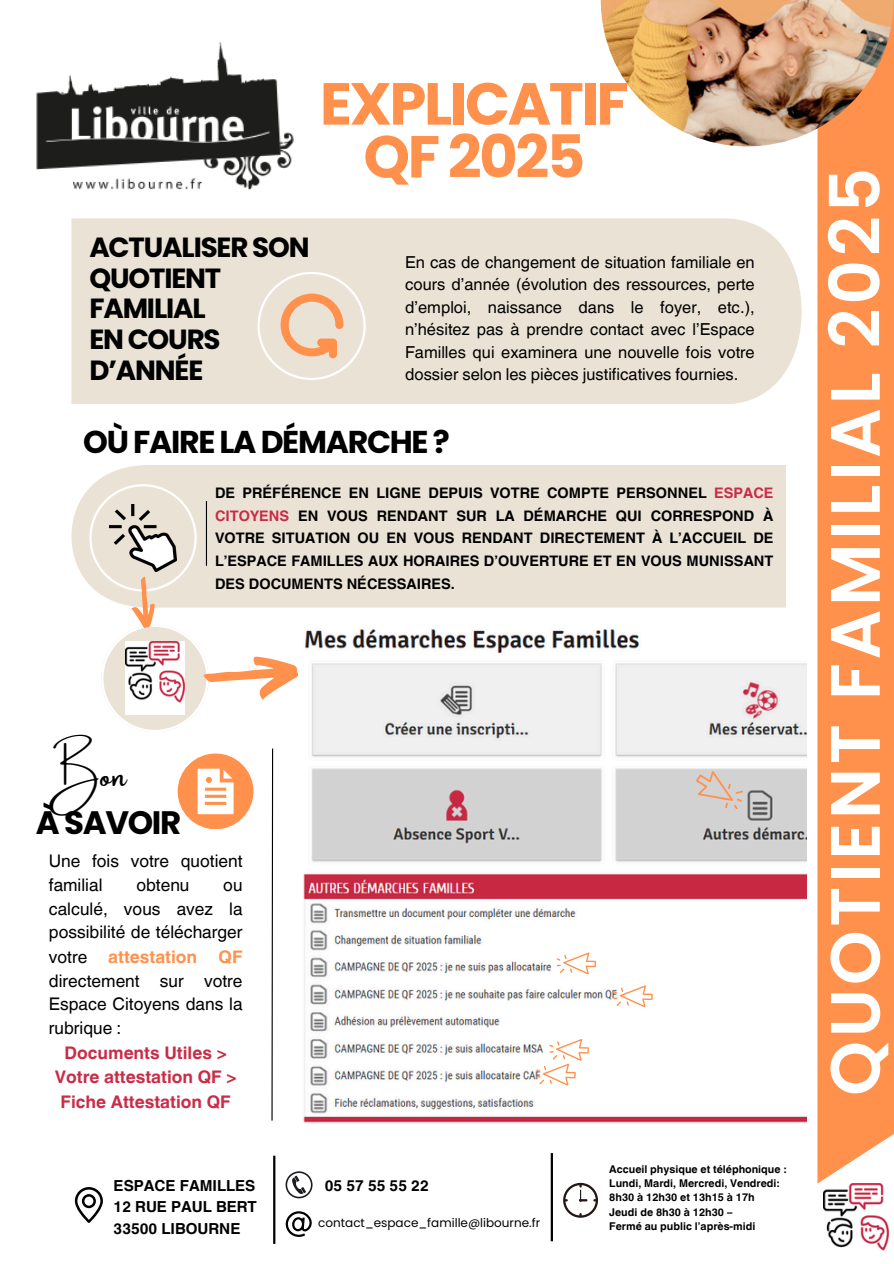
<style>
.page{position:relative;width:894px;height:1264px;background:#fff}
.page>*{position:absolute;margin:0;border:0;box-sizing:border-box;transform-origin:0 0}
.t1{font:600 69.6px "Poppins";letter-spacing:.055em;color:#fff}
.t2{font:700 59.25px/52.8px "Poppins";letter-spacing:-.04em;color:#ff914d;text-align:center}
.t3{font:33px "Amsterdam One";color:#000}
.t4{font:700 32.4px "Poppins";letter-spacing:-.04em;color:#000}
.t5{font:700 31.5px "Poppins";letter-spacing:-.04em;color:#000}
.t6{font:700 27.75px/30.6px "Poppins";letter-spacing:-.04em;color:#000}
.t7{font:17.4px/23.7px "Helvetica World";color:#000}
.t8{font:700 17.4px "Helvetica World";color:#ca2b46}
.t9{font:700 17.4px "Helvetica World";color:#ff914d}
.t10{font:16.5px/22.5px "Helvetica World";color:#000;text-align:justify}
.t11{font:700 15.15px/21.3px "Helvetica World";color:#000;text-align:justify}
.t12{font:700 14.55px/22.5px "Helvetica World";color:#000;text-align:justify}
.t13{font:12px "Poppins";color:#000}
.t14{font:700 10.65px "Helvetica World";color:#000}
.s1{color:#ca2b46}
.s2{font-weight:400;color:#000}
</style>
<div class="page">
<img style="left:823px;top:1183px;width:65px;height:68px">
<img style="left:36px;top:42px;width:258px;height:148px">
<div style="left:71px;top:218px;width:730px;height:186px;background:#ebe2d6"></div>
<div style="left:817px;top:0;width:76px;height:1183px;background:#ff914d"></div>
<img style="left:600px;top:0;width:293px;height:146px">
<div style="left:71px;top:465px;width:715px;height:142px;background:#ebe2d6"></div>
<svg style="left:257px;top:272px;width:108px;height:108px;background:#eed9c7"></svg>
<img style="left:303px;top:629px;width:503px;height:494px">
<hr style="left:273px;top:1155px;width:2px;height:88px;background:#000">
<hr style="left:550px;top:1153px;width:3px;height:88px;background:#000">
<svg style="left:563px;top:1182px;width:35px;height:35px"></svg>
<svg style="left:285px;top:1171px;width:27px;height:27px"></svg>
<svg style="left:285px;top:1211px;width:27px;height:25px"></svg>
<svg style="left:75px;top:1187px;width:28px;height:35px"></svg>
<svg style="left:692px;top:767px;width:51px;height:43px;background:#d8ccc4"></svg>
<svg style="left:535px;top:1030px;width:58px;height:62px"></svg>
<svg style="left:612px;top:977px;width:44px;height:37px"></svg>
<svg style="left:555px;top:944px;width:45px;height:37px"></svg>
<svg style="left:271px;top:748px;width:2px;height:373px"></svg>
<svg style="left:178px;top:753px;width:75px;height:76px"></svg>
<svg style="left:89px;top:484px;width:209px;height:247px"></svg>
<p class="t2" style="left:320px;top:77px;width:310px">EXPLICATIF<br>QF 2025</p>
<p class="t6" style="left:89px;top:232px;width:222px">ACTUALISER SON<br>QUOTIENT<br>FAMILIAL<br>EN COURS<br>D’ANNÉE</p>
<h4 class="t10" style="left:405px;top:250px;width:351px">En cas de changement de situation familiale en cours d’année (évolution des ressources, perte d’emploi, naissance dans le foyer, etc.), n’hésitez pas à prendre contact avec l’Espace Familles qui examinera une nouvelle fois votre dossier selon les pièces justificatives fournies.</h4>
<p class="t5" style="left:83px;top:419px;width:368px">OÙ FAIRE LA DÉMARCHE ?</p>
<p class="t12" style="left:215px;top:480px;width:559px">DE PRÉFÉRENCE EN LIGNE DEPUIS VOTRE COMPTE PERSONNEL <span class="s1">ESPACE CITOYENS</span> EN VOUS RENDANT SUR LA DÉMARCHE QUI CORRESPOND À VOTRE SITUATION OU EN VOUS RENDANT DIRECTEMENT À L’ACCUEIL DE L’ESPACE FAMILLES AUX HORAIRES D’OUVERTURE ET EN VOUS MUNISSANT DES DOCUMENTS NÉCESSAIRES.</p>
<h3 class="t3" style="left:49px;top:757px;width:79px">Bon</h3>
<h6 class="t7" style="left:49px;top:849px;width:195px">Une fois votre quotient familial</h6>
<p class="t4" style="left:36px;top:799px;width:147px">À SAVOIR</p>
<h6 class="t7" style="left:136px;top:873px;width:55px">obtenu</h6>
<h6 class="t7" style="left:223px;top:873px;width:21px">ou</h6>
<h6 class="t7" style="left:49px;top:896px;width:195px">calculé, vous avez la</h6>
<h6 class="t7" style="left:49px;top:920px;width:195px">possibilité de télécharger</h6>
<h6 class="t9" style="left:49px;top:942px;width:195px"><span class="s2">votre</span> attestation QF</h6>
<h6 class="t7" style="left:49px;top:968px;width:195px">directement sur votre</h6>
<h6 class="t7" style="left:49px;top:992px;width:195px">Espace Citoyens dans la</h6>
<h6 class="t7" style="left:49px;top:1015px;width:74px">rubrique :</h6>
<h6 class="t8" style="left:64px;top:1038px;width:164px">Documents Utiles &gt;</h6>
<h6 class="t8" style="left:55px;top:1062px;width:183px">Votre attestation QF &gt;</h6>
<h6 class="t8" style="left:61px;top:1087px;width:172px">Fiche Attestation QF</h6>
<p class="t11" style="left:114px;top:1173px;width:145px">ESPACE FAMILLES 12 RUE PAUL BERT 33500 LIBOURNE</p>
<p class="t11" style="left:325px;top:1172px;width:105px">05 57 55 55 22</p>
<p class="t13" style="left:318px;top:1214px;width:223px">contact_espace_famille@libourne.fr</p>
<p class="t14" style="left:609px;top:1160px;width:179px">Accueil physique et téléphonique :</p>
<p class="t14" style="left:609px;top:1174px;width:172px">Lundi, Mardi, Mercredi, Vendredi:</p>
<p class="t14" style="left:609px;top:1188px;width:147px">8h30 à 12h30 et 13h15 à 17h</p>
<p class="t14" style="left:609px;top:1203px;width:124px">Jeudi de 8h30 à 12h30 –</p>
<p class="t14" style="left:609px;top:1217px;width:147px">Fermé au public l’après-midi</p>
<h2 class="t1" style="left:806px;top:1095px;width:929px;rotate:-90deg">QUOTIENT FAMILIAL 2025</h2>
</div>
